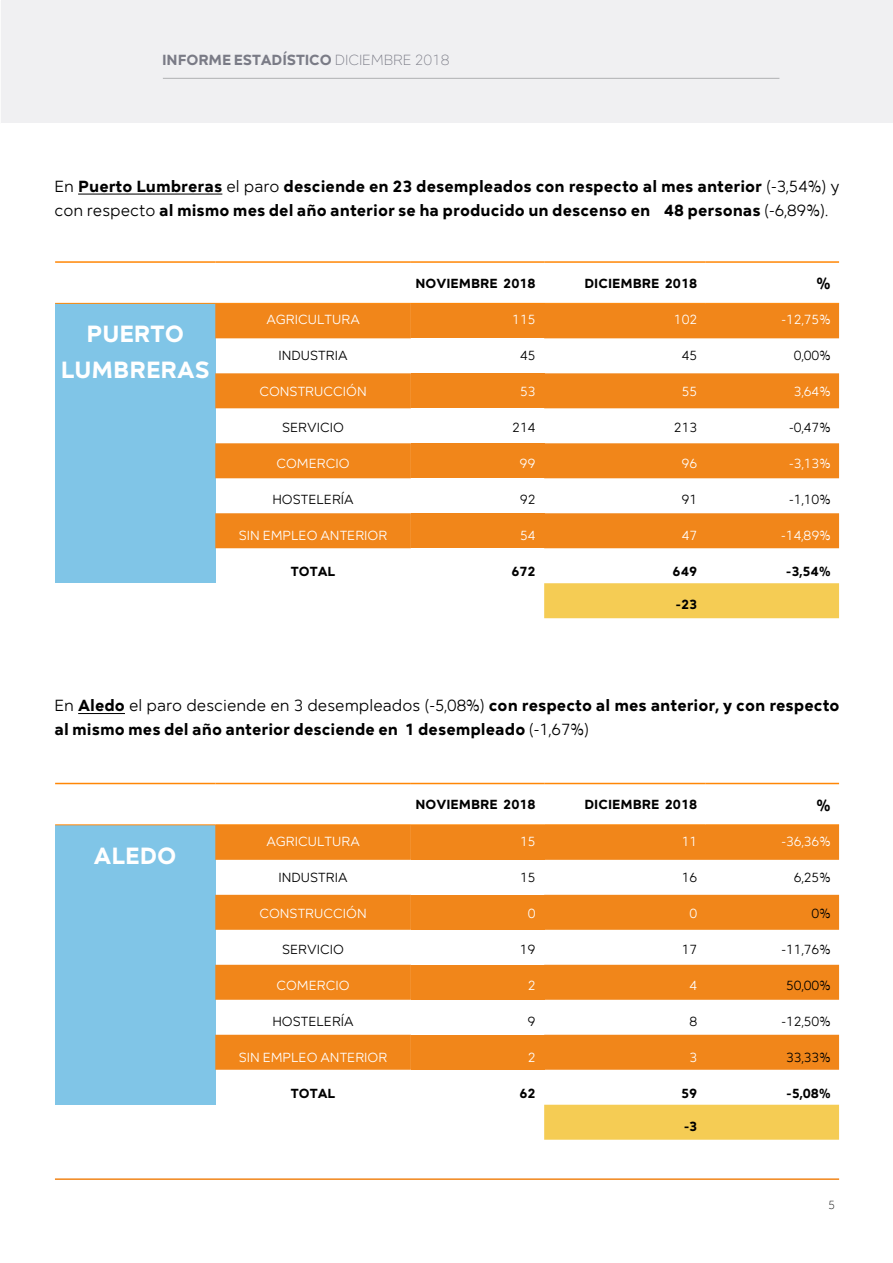
<style>
.page{position:relative;width:893px;height:1263px;background:#fff}
.page>*{position:absolute;margin:0;border:0;box-sizing:border-box;transform-origin:0 0}
.t1{font:700 24px/36px "Mirai";color:#fff;text-align:center}
.t2{font:700 16.5px/24px "Mirai";color:#000}
.t3{font:700 15px "Mirai";letter-spacing:-.01em;color:#7a7b86}
.t4{font:13.5px "Mirai";color:#fff}
.t5{font:13.5px "Mirai";color:#000}
.t6{font:700 13.5px "Mirai";color:#000}
.t7{font:300 12px "Mirai";color:#000}
.s1{font-weight:300}
.s2{font-weight:400}
</style>
<div class="page">
<hr style="left:55px;top:1178px;width:784px;height:2px;background:#f1851a">
<div style="left:2px;top:0;width:891px;height:122px;background:#f0f0f2"></div>
<hr style="left:163px;top:78px;width:616px;height:1px;background:#afb0b2">
<hr style="left:78px;top:194px;width:144px;height:1px;background:#000">
<hr style="left:78px;top:713px;width:47px;height:1px;background:#000">
<div style="left:55px;top:303px;width:160px;height:280px;background:#80c5e7"></div>
<div style="left:215px;top:304px;width:624px;height:34px;background:#f1861a"></div>
<div style="left:411px;top:303px;width:133px;height:35px;background:#f1861a"></div>
<div style="left:215px;top:373px;width:624px;height:35px;background:#f1861a"></div>
<div style="left:411px;top:373px;width:133px;height:35px;background:#f1861a"></div>
<div style="left:215px;top:443px;width:624px;height:35px;background:#f1861a"></div>
<div style="left:411px;top:443px;width:133px;height:35px;background:#f1861a"></div>
<div style="left:215px;top:513px;width:624px;height:35px;background:#f1861a"></div>
<div style="left:411px;top:513px;width:133px;height:35px;background:#f1861a"></div>
<div style="left:544px;top:583px;width:295px;height:35px;background:#f5cc54"></div>
<hr style="left:55px;top:261px;width:160px;height:2px;background:#ff8706">
<hr style="left:215px;top:261px;width:196px;height:2px;background:#ff8706">
<hr style="left:411px;top:261px;width:133px;height:2px;background:#ff8706">
<hr style="left:544px;top:261px;width:162px;height:2px;background:#ff8706">
<hr style="left:706px;top:261px;width:133px;height:2px;background:#ff8706">
<hr style="left:55px;top:303px;width:160px;height:1px;background:#ff8706">
<hr style="left:215px;top:303px;width:196px;height:1px;background:#ff8706">
<hr style="left:544px;top:303px;width:162px;height:1px;background:#ff8706">
<hr style="left:411px;top:303px;width:133px;height:1px;background:#ff8706">
<hr style="left:706px;top:303px;width:133px;height:1px;background:#ff8706">
<div style="left:55px;top:825px;width:160px;height:280px;background:#80c5e7"></div>
<div style="left:215px;top:825px;width:624px;height:35px;background:#f1861a"></div>
<div style="left:411px;top:825px;width:133px;height:35px;background:#f1861a"></div>
<div style="left:215px;top:895px;width:624px;height:35px;background:#f1861a"></div>
<div style="left:411px;top:895px;width:133px;height:35px;background:#f1861a"></div>
<div style="left:215px;top:965px;width:624px;height:35px;background:#f1861a"></div>
<div style="left:411px;top:965px;width:133px;height:35px;background:#f1861a"></div>
<div style="left:215px;top:1035px;width:624px;height:35px;background:#f1861a"></div>
<div style="left:411px;top:1035px;width:133px;height:35px;background:#f1861a"></div>
<div style="left:544px;top:1105px;width:295px;height:35px;background:#f5cc54"></div>
<hr style="left:55px;top:783px;width:160px;height:1px;background:#ff8706">
<hr style="left:215px;top:783px;width:196px;height:1px;background:#ff8706">
<hr style="left:411px;top:783px;width:133px;height:1px;background:#ff8706">
<hr style="left:544px;top:783px;width:162px;height:1px;background:#ff8706">
<hr style="left:706px;top:783px;width:133px;height:1px;background:#ff8706">
<hr style="left:55px;top:824px;width:160px;height:1px;background:#ff8706">
<hr style="left:215px;top:824px;width:196px;height:1px;background:#ff8706">
<hr style="left:544px;top:824px;width:162px;height:1px;background:#ff8706">
<hr style="left:411px;top:824px;width:133px;height:1px;background:#ff8706">
<hr style="left:706px;top:824px;width:133px;height:1px;background:#ff8706">
<p class="t3" style="left:162px;top:47px;width:289px">INFORME ESTADÍSTICO <span class="s1">DICIEMBRE 2018</span></p>
<p class="t2" style="left:54px;top:172px;width:787px"><span class="s2">En</span> Puerto Lumbreras <span class="s2">el paro</span> desciende en 23 desempleados con respecto al mes anterior <span class="s2">(-3,54%) y con respecto</span> al mismo mes del año anterior se ha producido un descenso en 48 personas <span class="s2">(-6,89%).</span></p>
<h1 class="t1" style="left:61px;top:313px;width:150px">PUERTO<br>LUMBRERAS</h1>
<p class="t6" style="left:416px;top:272px;width:122px">NOVIEMBRE 2018</p>
<p class="t6" style="left:584px;top:272px;width:114px">DICIEMBRE 2018</p>
<p class="t2" style="left:816px;top:270px;width:16px">%</p>
<p class="t4" style="left:266px;top:309px;width:95px">AGRICULTURA</p>
<p class="t4" style="left:512px;top:309px;width:25px">115</p>
<p class="t4" style="left:674px;top:309px;width:25px">102</p>
<p class="t4" style="left:781px;top:309px;width:51px">-12,75%</p>
<p class="t5" style="left:279px;top:345px;width:71px">INDUSTRIA</p>
<p class="t5" style="left:520px;top:345px;width:17px">45</p>
<p class="t5" style="left:682px;top:345px;width:17px">45</p>
<p class="t5" style="left:794px;top:345px;width:38px">0,00%</p>
<p class="t4" style="left:259px;top:381px;width:109px">CONSTRUCCIÓN</p>
<p class="t4" style="left:520px;top:381px;width:17px">53</p>
<p class="t4" style="left:682px;top:381px;width:17px">55</p>
<p class="t4" style="left:794px;top:381px;width:38px">3,64%</p>
<p class="t5" style="left:282px;top:417px;width:63px">SERVICIO</p>
<p class="t5" style="left:512px;top:417px;width:25px">214</p>
<p class="t5" style="left:674px;top:417px;width:25px">213</p>
<p class="t5" style="left:789px;top:417px;width:43px">-0,47%</p>
<p class="t4" style="left:276px;top:453px;width:75px">COMERCIO</p>
<p class="t4" style="left:519px;top:453px;width:18px">99</p>
<p class="t4" style="left:681px;top:453px;width:17px">96</p>
<p class="t4" style="left:789px;top:453px;width:43px">-3,13%</p>
<p class="t5" style="left:272px;top:489px;width:83px">HOSTELERÍA</p>
<p class="t5" style="left:520px;top:489px;width:17px">92</p>
<p class="t5" style="left:681px;top:489px;width:17px">91</p>
<p class="t5" style="left:789px;top:489px;width:43px">-1,10%</p>
<p class="t4" style="left:239px;top:525px;width:150px">SIN EMPLEO ANTERIOR</p>
<p class="t4" style="left:520px;top:525px;width:17px">54</p>
<p class="t4" style="left:682px;top:525px;width:17px">47</p>
<p class="t4" style="left:781px;top:525px;width:51px">-14,89%</p>
<p class="t6" style="left:291px;top:560px;width:46px">TOTAL</p>
<p class="t6" style="left:511px;top:560px;width:26px">672</p>
<p class="t6" style="left:673px;top:560px;width:26px">649</p>
<p class="t6" style="left:786px;top:560px;width:46px">-3,54%</p>
<p class="t6" style="left:676px;top:593px;width:23px">-23</p>
<p class="t2" style="left:54px;top:691px;width:787px"><span class="s2">En</span> Aledo <span class="s2">el paro desciende en 3 desempleados (-5,08%)</span> con respecto al mes anterior, y con respecto al mismo mes del año anterior desciende en 1 desempleado <span class="s2">(-1,67%)</span></p>
<h1 class="t1" style="left:94px;top:835px;width:84px">ALEDO</h1>
<p class="t6" style="left:416px;top:794px;width:122px">NOVIEMBRE 2018</p>
<p class="t6" style="left:584px;top:794px;width:114px">DICIEMBRE 2018</p>
<p class="t2" style="left:816px;top:791px;width:16px">%</p>
<p class="t4" style="left:266px;top:831px;width:95px">AGRICULTURA</p>
<p class="t4" style="left:520px;top:831px;width:17px">15</p>
<p class="t4" style="left:682px;top:831px;width:17px">11</p>
<p class="t4" style="left:781px;top:831px;width:51px">-36,36%</p>
<p class="t5" style="left:279px;top:867px;width:71px">INDUSTRIA</p>
<p class="t5" style="left:520px;top:867px;width:17px">15</p>
<p class="t5" style="left:682px;top:867px;width:17px">16</p>
<p class="t5" style="left:794px;top:867px;width:38px">6,25%</p>
<p class="t4" style="left:259px;top:903px;width:109px">CONSTRUCCIÓN</p>
<p class="t4" style="left:528px;top:903px;width:9px">0</p>
<p class="t4" style="left:689px;top:903px;width:9px">0</p>
<p class="t5" style="left:812px;top:903px;width:20px">0%</p>
<p class="t5" style="left:282px;top:939px;width:63px">SERVICIO</p>
<p class="t5" style="left:520px;top:939px;width:17px">19</p>
<p class="t5" style="left:682px;top:939px;width:17px">17</p>
<p class="t5" style="left:781px;top:939px;width:51px">-11,76%</p>
<p class="t4" style="left:276px;top:975px;width:75px">COMERCIO</p>
<p class="t4" style="left:528px;top:975px;width:9px">2</p>
<p class="t4" style="left:689px;top:975px;width:9px">4</p>
<p class="t5" style="left:786px;top:975px;width:46px">50,00%</p>
<p class="t5" style="left:272px;top:1011px;width:83px">HOSTELERÍA</p>
<p class="t5" style="left:528px;top:1011px;width:10px">9</p>
<p class="t5" style="left:689px;top:1011px;width:9px">8</p>
<p class="t5" style="left:781px;top:1011px;width:51px">-12,50%</p>
<p class="t4" style="left:239px;top:1047px;width:150px">SIN EMPLEO ANTERIOR</p>
<p class="t4" style="left:528px;top:1047px;width:9px">2</p>
<p class="t4" style="left:689px;top:1047px;width:9px">3</p>
<p class="t5" style="left:786px;top:1047px;width:46px">33,33%</p>
<p class="t6" style="left:291px;top:1082px;width:46px">TOTAL</p>
<p class="t6" style="left:519px;top:1082px;width:18px">62</p>
<p class="t6" style="left:681px;top:1082px;width:18px">59</p>
<p class="t6" style="left:787px;top:1082px;width:45px">-5,08%</p>
<p class="t6" style="left:684px;top:1115px;width:15px">-3</p>
<p class="t7" style="left:828px;top:1195px;width:9px">5</p>
</div>
